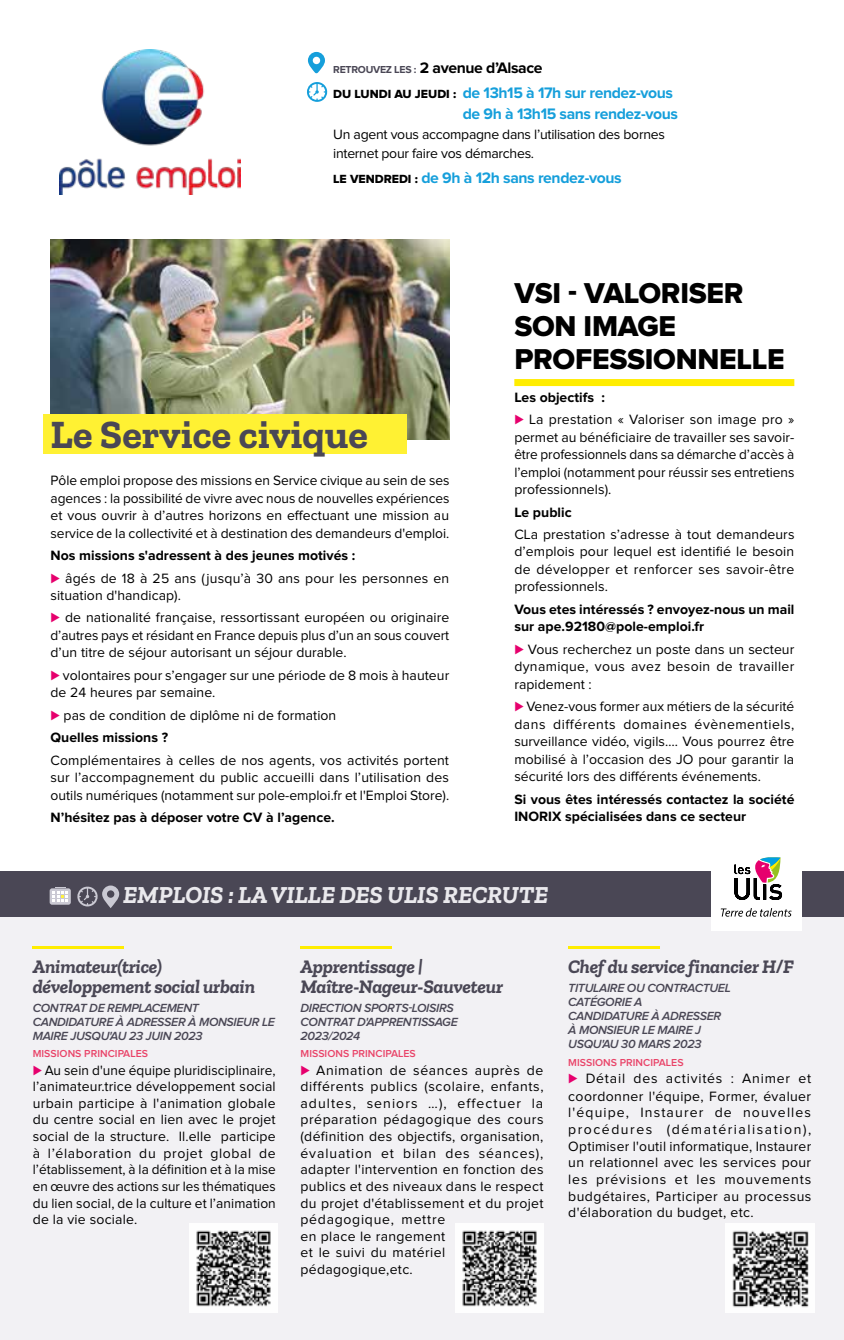
<style>
.page{position:relative;width:844px;height:1340px;background:#fff}
.page>*{position:absolute;margin:0;border:0;box-sizing:border-box;transform-origin:0 0}
.t1{font:700 40.25px "Zilla Slab";color:#4a4755}
.t2{font:29.75px/33.2px "Proxima Nova Extrabld";letter-spacing:-.01em;color:#000}
.t3{font:italic 700 24.5px "Zilla Slab";color:#eae9ed}
.t4{font:italic 700 19.25px/19.2px "Zilla Slab";letter-spacing:-.01em;color:#4a4755}
.t5{font:700 15.75px/25px "Proxima Nova";letter-spacing:-.025em;color:#169fdb}
.t6{font:14px/17.5px "Proxima Nova";letter-spacing:.005em;color:#000;text-align:justify}
.t7{font:14px/16.6px "Proxima Nova";letter-spacing:.03em;color:#000}
.t8{font:700 14px/17.5px "Proxima Nova";letter-spacing:.005em;color:#000}
.t9{font:14px/19.2px "Proxima Nova";letter-spacing:-.02em;color:#000}
.t10{font:italic 600 12.25px/14px "Proxima Nova";letter-spacing:-.025em;color:#4a4755}
.t11{font:600 10.5px "Proxima Nova";letter-spacing:.005em;color:#e94368}
.s1{font-size:10.5px;color:#4a4755}
.s2{color:#000}
.s3{font-family:"Proxima Nova Extrabld";font-weight:400;font-size:12.25px;color:#000}
.s4{font-weight:700}
.s5{font-weight:900;font-size:15.75px;color:#e6006d}
</style>
<div class="page">
<img style="left:50px;top:239px;width:399px;height:200px">
<div style="left:0;top:894px;width:843px;height:445px;background:#f2f1f4"></div>
<div style="left:0;top:871px;width:843px;height:45px;background:#4a4755"></div>
<svg style="left:50px;top:888px;width:21px;height:16px"></svg>
<svg style="left:52px;top:887px;width:16px;height:14px"></svg>
<svg style="left:77px;top:885px;width:42px;height:23px"></svg>
<div style="left:711px;top:842px;width:90px;height:88px;background:#fff"></div>
<svg style="left:734px;top:857px;width:47px;height:43px"></svg>
<svg style="left:720px;top:908px;width:71px;height:8px"></svg>
<hr style="left:33px;top:946px;width:91px;height:3px;background:#ffed00">
<hr style="left:300px;top:946px;width:91px;height:3px;background:#ffed00">
<hr style="left:568px;top:946px;width:91px;height:3px;background:#ffed00">
<img style="left:189px;top:1223px;width:89px;height:89px">
<img style="left:455px;top:1223px;width:88px;height:89px">
<img style="left:725px;top:1223px;width:89px;height:89px">
<div style="left:43px;top:414px;width:364px;height:39px;background:#fff133"></div>
<img style="left:60px;top:50px;width:180px;height:144px">
<svg style="left:308px;top:52px;width:17px;height:22px"></svg>
<svg style="left:307px;top:82px;width:21px;height:20px"></svg>
<div style="left:514px;top:379px;width:280px;height:7px;background:#ffed00"></div>
<p class="t5" style="left:333px;top:56px;width:341px"><span class="s1">RETROUVEZ LES :</span> <span class="s2">2 avenue d’Alsace<br></span><span class="s3">DU LUNDI AU JEUDI :</span> de 13h15 à 17h sur rendez-vous</p>
<p class="t5" style="left:462px;top:101px;width:217px">de 9h à 13h15 sans rendez-vous</p>
<p class="t9" style="left:333px;top:125px;width:333px">Un agent vous accompagne dans l’utilisation des bornes internet pour faire vos démarches.</p>
<p class="t5" style="left:333px;top:166px;width:290px"><span class="s3">LE VENDREDI :</span> de 9h à 12h sans rendez-vous</p>
<h1 class="t1" style="left:50px;top:411px;width:319px">Le Service civique</h1>
<p class="t6" style="left:50px;top:472px;width:400px">Pôle emploi propose des missions en Service civique au sein de ses agences : la possibilité de vivre avec nous de nouvelles expériences et vous ouvrir à d’autres horizons en effectuant une mission au service de la collectivité et à destination des demandeurs d'emploi.</p>
<p class="t6" style="left:50px;top:545px;width:400px;line-height:22.4px"><span class="s4">Nos missions s'adressent à des jeunes motivés :<br></span><span class="s5">⊲</span> âgés de 18 à 25 ans (jusqu’à 30 ans pour les personnes en</p>
<p class="t6" style="left:50px;top:584px;width:400px;line-height:22.4px">situation d'handicap).<br><span class="s5">⊲</span> de nationalité française, ressortissant européen ou originaire</p>
<p class="t6" style="left:50px;top:627px;width:400px">d’autres pays et résidant en France depuis plus d’un an sous couvert d’un titre de séjour autorisant un séjour durable.</p>
<p class="t6" style="left:50px;top:667px;width:400px"><span class="s5">⊲</span> volontaires pour s’engager sur une période de 8 mois à hauteur de 24 heures par semaine.</p>
<p class="t6" style="left:50px;top:704px;width:287px;line-height:22.4px"><span class="s5">⊲</span> pas de condition de diplôme ni de formation<br><span class="s4">Quelles missions ?</span></p>
<p class="t6" style="left:50px;top:752px;width:400px">Complémentaires à celles de nos agents, vos activités portent sur l’accompagnement du public accueilli dans l’utilisation des outils numériques (notamment sur pole-emploi.fr et l'Emploi Store).</p>
<p class="t8" style="left:50px;top:809px;width:286px">N’hésitez pas à déposer votre CV à l’agence.</p>
<h2 class="t2" style="left:514px;top:277px;width:272px">VSI - VALORISER<br>SON IMAGE<br>PROFESSIONNELLE</h2>
<p class="t6" style="left:514px;top:386px;width:281px;line-height:22.4px"><span class="s4">Les objectifs :<br></span><span class="s5">⊲</span> La prestation « Valoriser son image pro »</p>
<p class="t6" style="left:514px;top:428px;width:281px">permet au bénéficiaire de travailler ses savoir&shy;être professionnels dans sa démarche d’accès à l’emploi (notamment pour réussir ses entretiens professionnels).</p>
<p class="t8" style="left:514px;top:503px;width:59px">Le public</p>
<p class="t6" style="left:514px;top:526px;width:281px">CLa prestation s’adresse à tout demandeurs d’emplois pour lequel est identifié le besoin de développer et renforcer ses savoir-être professionnels.</p>
<p class="t8" style="left:514px;top:601px;width:281px">Vous etes intéressés ? envoyez-nous un mail sur ape.92180@pole-emploi.fr</p>
<p class="t6" style="left:514px;top:641px;width:281px"><span class="s5">⊲</span> Vous recherchez un poste dans un secteur dynamique, vous avez besoin de travailler rapidement :</p>
<p class="t6" style="left:514px;top:698px;width:281px"><span class="s5">⊲</span> Venez-vous former aux métiers de la sécurité dans différents domaines évènementiels, surveillance vidéo, vigils…. Vous pourrez être mobilisé à l’occasion des JO pour garantir la sécurité lors des différents événements.</p>
<p class="t8" style="left:514px;top:790px;width:281px">Si vous êtes intéressés contactez la société<br>INORIX spécialisées dans ce secteur</p>
<h3 class="t3" style="left:123px;top:880px;width:426px">EMPLOIS : LA VILLE DES ULIS RECRUTE</h3>
<h3 class="t4" style="left:33px;top:957px;width:224px">Animateur(trice) développement social urbain</h3>
<p class="t10" style="left:33px;top:1000px;width:244px">CONTRAT DE REMPLACEMENT<br>CANDIDATURE À ADRESSER À MONSIEUR LE<br>MAIRE JUSQU'AU 23 JUIN 2023</p>
<p class="t11" style="left:33px;top:1048px;width:117px">MISSIONS PRINCIPALES</p>
<p class="t6" style="left:33px;top:1062px;width:244px;line-height:16.6px"><span class="s5">⊲</span> Au sein d'une équipe pluridisciplinaire, l’animateur.trice développement social urbain participe à l'animation globale du centre social en lien avec le projet social de la structure. Il.elle participe à l’élaboration du projet global de l’établissement, à la définition et à la mise en œuvre des actions sur les thématiques du lien social, de la culture et l’animation de la vie sociale.</p>
<h3 class="t4" style="left:300px;top:957px;width:204px">Apprentissage |<br>Maître-Nageur-Sauveteur</h3>
<p class="t10" style="left:300px;top:1000px;width:159px">DIRECTION SPORTS-LOISIRS<br>CONTRAT D'APPRENTISSAGE<br>2023/2024</p>
<p class="t11" style="left:300px;top:1048px;width:117px">MISSIONS PRINCIPALES</p>
<p class="t7" style="left:300px;top:1062px;width:244px"><span class="s5">⊲</span> Animation de séances auprès de différents publics (scolaire, enfants, adultes, seniors …), effectuer la préparation pédagogique des cours (définition des objectifs, organisation, évaluation et bilan des séances), adapter l'intervention en fonction des publics et des niveaux dans le respect du projet d'établissement et du projet pédagogique, mettre<br>en place le rangement<br>et le suivi du matériel pédagogique,etc.</p>
<h3 class="t4" style="left:568px;top:957px;width:227px">Chef du service financier H/F</h3>
<p class="t10" style="left:568px;top:981px;width:164px">TITULAIRE OU CONTRACTUEL<br>CATÉGORIE A<br>CANDIDATURE À ADRESSER<br>À MONSIEUR LE MAIRE J<br>USQU'AU 30 MARS 2023</p>
<p class="t11" style="left:568px;top:1057px;width:117px">MISSIONS PRINCIPALES</p>
<p class="t6" style="left:568px;top:1070px;width:244px;line-height:16.8px"><span class="s5">⊲</span> Détail des activités : Animer et coordonner l'équipe, Former, évaluer l'équipe, Instaurer de nouvelles procédures (dématérialisation), Optimiser l'outil informatique, Instaurer un relationnel avec les services pour les prévisions et les mouvements budgétaires, Participer au processus d'élaboration du budget, etc.</p>
</div>
